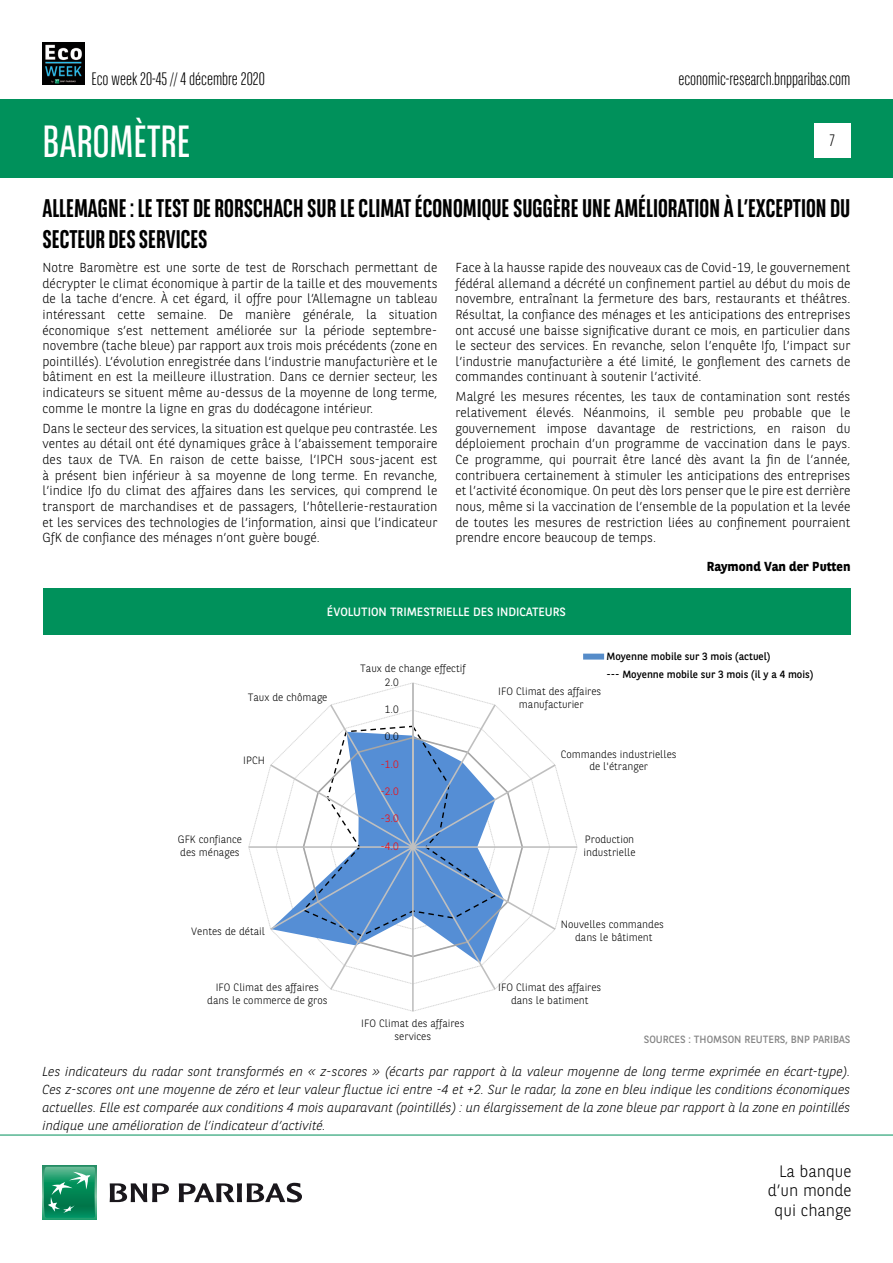
<style>
.page{position:relative;width:893px;height:1263px;background:#fff}
.page>*{position:absolute;margin:0;border:0;box-sizing:border-box;transform-origin:0 0}
.t1{font:45px "BNPP Sans Condensed";color:#fff}
.t2{font:700 25.5px/30.6px "BNPP Sans Condensed";color:#000}
.t3{font:300 18px "BNPP Sans Condensed";color:#000}
.t4{font:300 16.5px/19.8px "BNPP Sans";color:#000;text-align:right}
.t5{font:300 16.5px "BNPP Sans Condensed";color:#000}
.t6{font:300 13.05px/15.6px "BNPP Sans";color:#000;text-align:justify}
.t7{font:italic 300 13.05px/18px "BNPP Sans";color:#000;text-align:justify}
.t8{font:700 13.05px "BNPP Sans";color:#000}
.t9{font:12px "BNPP Sans";color:#fff}
.t10{font:300 10.65px/12.8px "BNPP Sans";color:#000;text-align:center}
.t11{font:300 10.65px "BNPP Sans";color:#f00}
.t12{font:10.5px/18px "BNPP Sans";color:#000}
.t13{font:10.5px "BNPP Sans";color:#878787}
</style>
<div class="page">
<div style="left:1px;top:99px;width:892px;height:78px;background:#00915b"></div>
<svg style="left:43px;top:1166px;width:53px;height:53px"></svg>
<svg style="left:44px;top:1167px;width:51px;height:51px;background:#26996e"></svg>
<svg style="left:110px;top:1183px;width:59px;height:19px"></svg>
<svg style="left:179px;top:1183px;width:123px;height:19px"></svg>
<hr style="left:0;top:1135px;width:893px;height:1px;background:#00915b">
<div style="left:814px;top:123px;width:36px;height:34px;background:#fff"></div>
<img style="left:43px;top:43px;width:42px;height:42px">
<svg style="left:248px;top:682px;width:330px;height:330px"></svg>
<div style="left:43px;top:588px;width:807px;height:46px;background:#00915b"></div>
<div style="left:583px;top:654px;width:21px;height:6px;background:#568cc9"></div>
<h3 class="t3" style="left:91px;top:67px;width:175px">Eco week 20-45 // 4 décembre 2020</h3>
<h1 class="t1" style="left:43px;top:113px;width:149px">BAROMÈTRE</h1>
<h3 class="t3" style="left:678px;top:67px;width:174px">economic-research.bnpparibas.com</h3>
<p class="t5" style="left:830px;top:130px;width:6px">7</p>
<h2 class="t2" style="left:43px;top:193px;width:809px">ALLEMAGNE : LE TEST DE RORSCHACH SUR LE CLIMAT ÉCONOMIQUE SUGGÈRE UNE AMÉLIORATION À L’EXCEPTION DU<br>SECTEUR DES SERVICES</h2>
<p class="t6" style="left:43px;top:259px;width:396px">Notre Baromètre est une sorte de test de Rorschach permettant de décrypter le climat économique à partir de la taille et des mouvements de la tache d’encre. À cet égard, il offre pour l’Allemagne un tableau intéressant cette semaine. De manière générale, la situation économique s’est nettement améliorée sur la période septembre&shy;novembre (tache bleue) par rapport aux trois mois précédents (zone en pointillés). L’évolution enregistrée dans l’industrie manufacturière et le bâtiment en est la meilleure illustration. Dans ce dernier secteur, les indicateurs se situent même au-dessus de la moyenne de long terme, comme le montre la ligne en gras du dodécagone intérieur.</p>
<p class="t6" style="left:43px;top:420px;width:396px">Dans le secteur des services, la situation est quelque peu contrastée. Les ventes au détail ont été dynamiques grâce à l’abaissement temporaire des taux de TVA. En raison de cette baisse, l’IPCH sous-jacent est à présent bien inférieur à sa moyenne de long terme. En revanche, l’indice Ifo du climat des affaires dans les services, qui comprend le transport de marchandises et de passagers, l’hôtellerie-restauration et les services des technologies de l’information, ainsi que l’indicateur GfK de confiance des ménages n’ont guère bougé.</p>
<p class="t6" style="left:455px;top:259px;width:396px">Face à la hausse rapide des nouveaux cas de Covid-19, le gouvernement fédéral allemand a décrété un confinement partiel au début du mois de novembre, entraînant la fermeture des bars, restaurants et théâtres.<br>Résultat, la confiance des ménages et les anticipations des entreprises ont accusé une baisse significative durant ce mois, en particulier dans le secteur des services. En revanche, selon l’enquête Ifo, l’impact sur l’industrie manufacturière a été limité, le gonflement des carnets de commandes continuant à soutenir l’activité.</p>
<p class="t6" style="left:455px;top:388px;width:396px">Malgré les mesures récentes, les taux de contamination sont restés relativement élevés. Néanmoins, il semble peu probable que le gouvernement impose davantage de restrictions, en raison du déploiement prochain d’un programme de vaccination dans le pays.<br>Ce programme, qui pourrait être lancé dès avant la fin de l’année, contribuera certainement à stimuler les anticipations des entreprises et l’activité économique. On peut dès lors penser que le pire est derrière nous, même si la vaccination de l’ensemble de la population et la levée de toutes les mesures de restriction liées au confinement pourraient prendre encore beaucoup de temps.</p>
<p class="t8" style="left:707px;top:557px;width:145px">Raymond Van der Putten</p>
<p class="t9" style="left:327px;top:603px;width:241px">ÉVOLUTION TRIMESTRIELLE DES INDICATEURS</p>
<p class="t10" style="left:248px;top:691px;width:81px">Taux de chômage</p>
<p class="t10" style="left:243px;top:753px;width:23px">IPCH</p>
<p class="t10" style="left:178px;top:832px;width:66px;text-align:left">GFK confiance des ménages</p>
<p class="t10" style="left:191px;top:924px;width:75px">Ventes de détail</p>
<p class="t10" style="left:207px;top:980px;width:122px">IFO Climat des affaires dans le commerce de gros</p>
<p class="t10" style="left:360px;top:661px;width:107px">Taux de change effectif</p>
<p class="t10" style="left:385px;top:675px;width:15px">2.0</p>
<p class="t10" style="left:385px;top:702px;width:15px">1.0</p>
<p class="t10" style="left:385px;top:730px;width:15px">0.0</p>
<p class="t11" style="left:380px;top:757px;width:20px">-1.0</p>
<p class="t11" style="left:380px;top:784px;width:20px">-2.0</p>
<p class="t11" style="left:380px;top:811px;width:20px">-3.0</p>
<p class="t11" style="left:380px;top:839px;width:20px">-4.0</p>
<p class="t10" style="left:361px;top:1016px;width:105px">IFO Climat des affaires services</p>
<p class="t12" style="left:606px;top:647px;width:209px">Moyenne mobile sur 3 mois (actuel)<br>--- Moyenne mobile sur 3 mois (il y a 4 mois)</p>
<p class="t10" style="left:498px;top:684px;width:105px">IFO Climat des affaires manufacturier</p>
<p class="t10" style="left:561px;top:747px;width:117px">Commandes industrielles de l'étranger</p>
<p class="t10" style="left:584px;top:832px;width:53px;text-align:left">Production industrielle</p>
<p class="t10" style="left:561px;top:918px;width:105px">Nouvelles commandes dans le bâtiment</p>
<p class="t10" style="left:498px;top:980px;width:105px">IFO Climat des affaires dans le batiment</p>
<p class="t13" style="left:644px;top:1032px;width:208px">SOURCES : THOMSON REUTERS, BNP PARIBAS</p>
<p class="t7" style="left:43px;top:1062px;width:809px">Les indicateurs du radar sont transformés en « z-scores » (écarts par rapport à la valeur moyenne de long terme exprimée en écart-type).<br>Ces z-scores ont une moyenne de zéro et leur valeur fluctue ici entre -4 et +2. Sur le radar, la zone en bleu indique les conditions économiques actuelles. Elle est comparée aux conditions 4 mois auparavant (pointillés) : un élargissement de la zone bleue par rapport à la zone en pointillés indique une amélioration de l’indicateur d’activité.</p>
<p class="t4" style="left:768px;top:1160px;width:85px">La banque d’un monde qui change</p>
</div>
